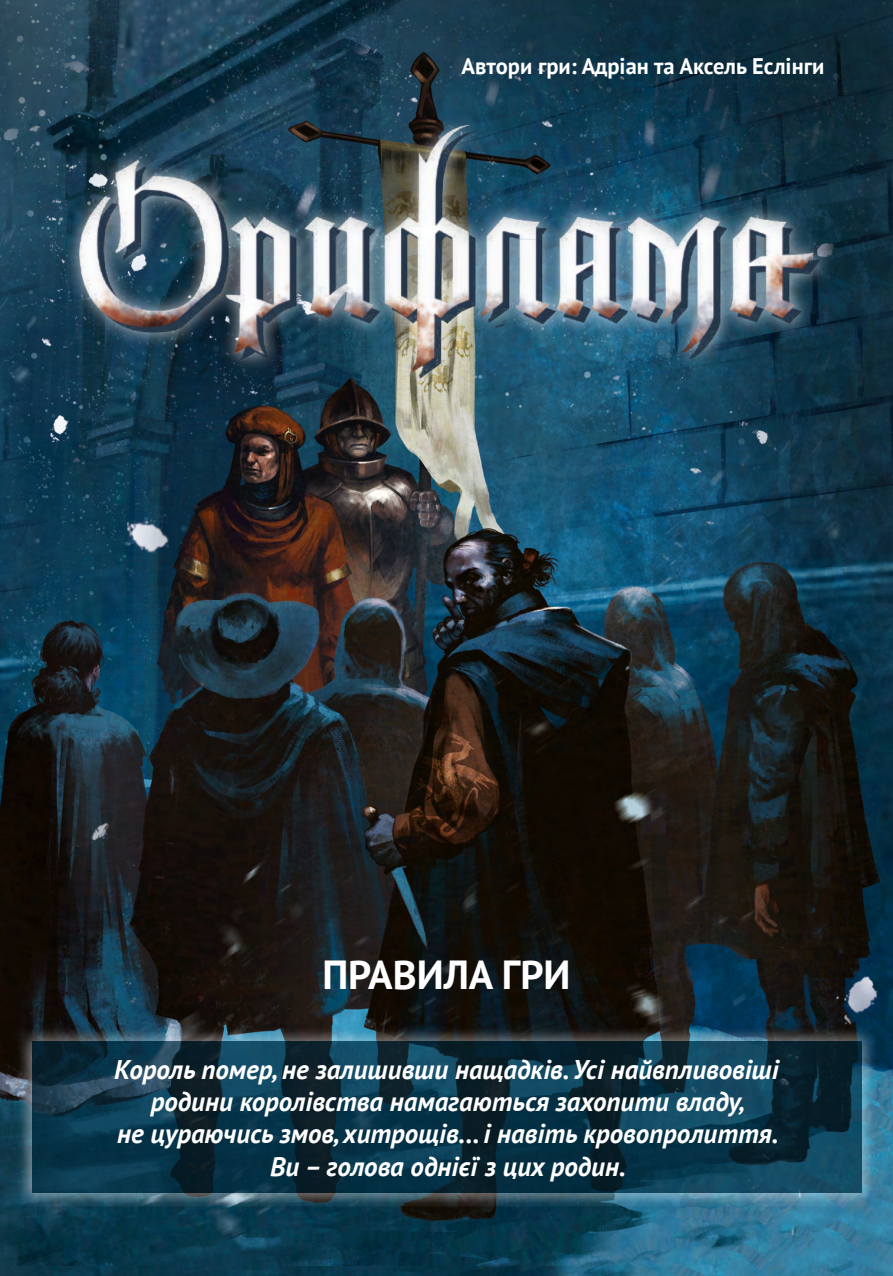
<style>
.page{position:relative;width:893px;height:1276px;background:#fff}
.page>*{position:absolute;margin:0;border:0;box-sizing:border-box;transform-origin:0 0}
.t1{font:700 40.5px "PT Sans";color:#fff}
.t2{font:italic 700 27px/32.4px "PT Sans";color:#fff;text-align:center}
.t3{font:700 22.5px "PT Sans";color:#fff}
</style>
<div class="page">
<img style="left:0;top:0;width:893px;height:1276px">
<div style="left:15px;top:1025px;width:863px;height:184px;background:#fff;opacity:.75"></div>
<svg style="left:32px;top:1042px;width:829px;height:151px"></svg>
<p class="t3" style="left:462px;top:51px;width:364px">Автори гри: Адріан та Аксель Еслінги</p>
<h1 class="t1" style="left:322px;top:947px;width:250px">ПРАВИЛА ГРИ</h1>
<p class="t2" style="left:114px;top:1052px;width:666px">Король помер, не залишивши нащадків. Усі найвпливовіші родини королівства намагаються захопити владу,<br>не цураючись змов, хитрощів... і навіть кровопролиття.<br>Ви – голова однієї з цих родин.</p>
</div>
